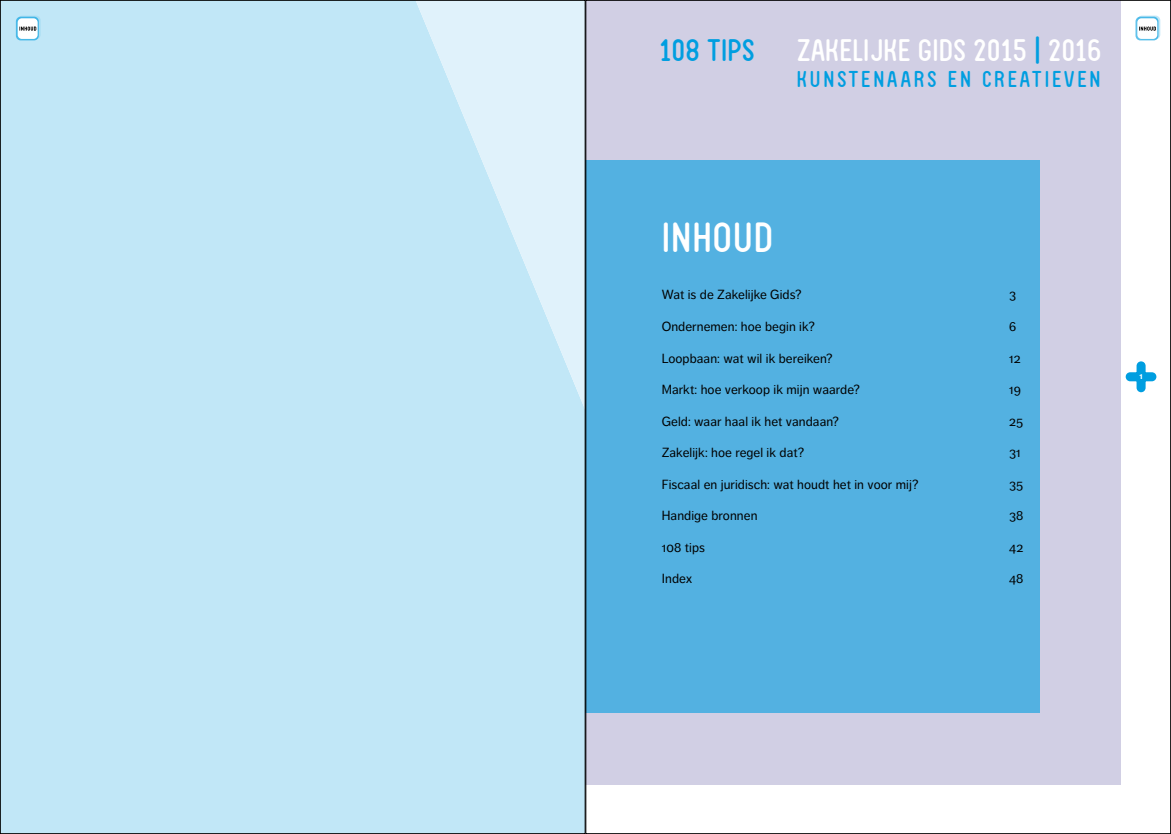
<style>
.page{position:relative;width:1171px;height:834px;background:#fff}
.page>*{position:absolute;margin:0;border:0;box-sizing:border-box;transform-origin:0 0}
.t1{font:40.25px "FV Almelo";letter-spacing:.03em;color:#fff}
.t2{font:29.75px "FV Almelo";letter-spacing:.01em;color:#fff}
.t3{font:29.75px "FV Almelo";letter-spacing:.01em;color:#009ee0}
.t4{font:21.88px "FV Almelo";letter-spacing:.13em;color:#009ee0}
.t5{font:13.12px "Dagny Pro";letter-spacing:.005em;color:#000}
.t6{font:700 8.75px "Dagny Pro";color:#fff}
.s1{color:#009ee0}
.s2{font-style:inherit}
</style>
<div class="page">
<div style="left:2px;top:2px;width:581px;height:829px;background:#c1e7f7"></div>
<svg style="left:415px;top:2px;width:168px;height:769px;background:#c8e9f7"></svg>
<div style="left:585px;top:0;width:536px;height:784px;background:#d1cfe4"></div>
<div style="left:585px;top:160px;width:455px;height:552px;background:#53b1e1"></div>
<svg style="left:1125px;top:361px;width:32px;height:32px"></svg>
<svg style="left:18px;top:16px;width:23px;height:23px"></svg>
<svg style="left:16px;top:17px;width:23px;height:23px"></svg>
<div style="left:18px;top:18px;width:20px;height:21px;background:#fff;border-radius:4px"></div>
<svg style="left:19px;top:27px;width:17px;height:4px"></svg>
<svg style="left:1137px;top:16px;width:23px;height:23px"></svg>
<svg style="left:1135px;top:17px;width:23px;height:23px"></svg>
<div style="left:1137px;top:18px;width:20px;height:21px;background:#fff;border-radius:4px"></div>
<svg style="left:1139px;top:27px;width:17px;height:4px"></svg>
<h2 class="t3" style="left:660px;top:33px;width:96px">108 TIPS</h2>
<h2 class="t2" style="left:797px;top:33px;width:306px">ZAKELI JKE GIDS 2015 <span class="s1">|</span> 2016</h2>
<h3 class="t4" style="left:797px;top:66px;width:305px">KUNSTENAARS <span class="s2">eN</span> CREATIEVEN</h3>
<h1 class="t1" style="left:662px;top:213px;width:113px">INHOUD</h1>
<p class="t5" style="left:662px;top:287px;width:141px">Wat is de Zakelijke Gids?</p>
<p class="t5" style="left:1009px;top:287px;width:9px">3</p>
<p class="t5" style="left:662px;top:319px;width:155px">Ondernemen: hoe begin ik?</p>
<p class="t5" style="left:1009px;top:319px;width:9px">6</p>
<p class="t5" style="left:662px;top:350px;width:172px">Loopbaan: wat wil ik bereiken?</p>
<p class="t5" style="left:1009px;top:350px;width:13px">12</p>
<p class="t5" style="left:662px;top:382px;width:200px">Markt: hoe verkoop ik mijn waarde?</p>
<p class="t5" style="left:1009px;top:382px;width:13px">19</p>
<p class="t5" style="left:662px;top:413px;width:179px">Geld: waar haal ik het vandaan?</p>
<p class="t5" style="left:1009px;top:413px;width:16px">25</p>
<p class="t5" style="left:662px;top:445px;width:144px">Zakelijk: hoe regel ik dat?</p>
<p class="t5" style="left:1009px;top:445px;width:13px">31</p>
<p class="t5" style="left:662px;top:476px;width:258px">Fiscaal en juridisch: wat houdt het in voor mij?</p>
<p class="t5" style="left:1009px;top:476px;width:16px">35</p>
<p class="t5" style="left:662px;top:508px;width:97px">Handige bronnen</p>
<p class="t5" style="left:1009px;top:508px;width:16px">38</p>
<p class="t5" style="left:662px;top:539px;width:45px">108 tips</p>
<p class="t5" style="left:1009px;top:539px;width:16px">42</p>
<p class="t5" style="left:662px;top:571px;width:32px">Index</p>
<p class="t5" style="left:1009px;top:571px;width:16px">48</p>
<p class="t6" style="left:1139px;top:371px;width:5px">1</p>
</div>
